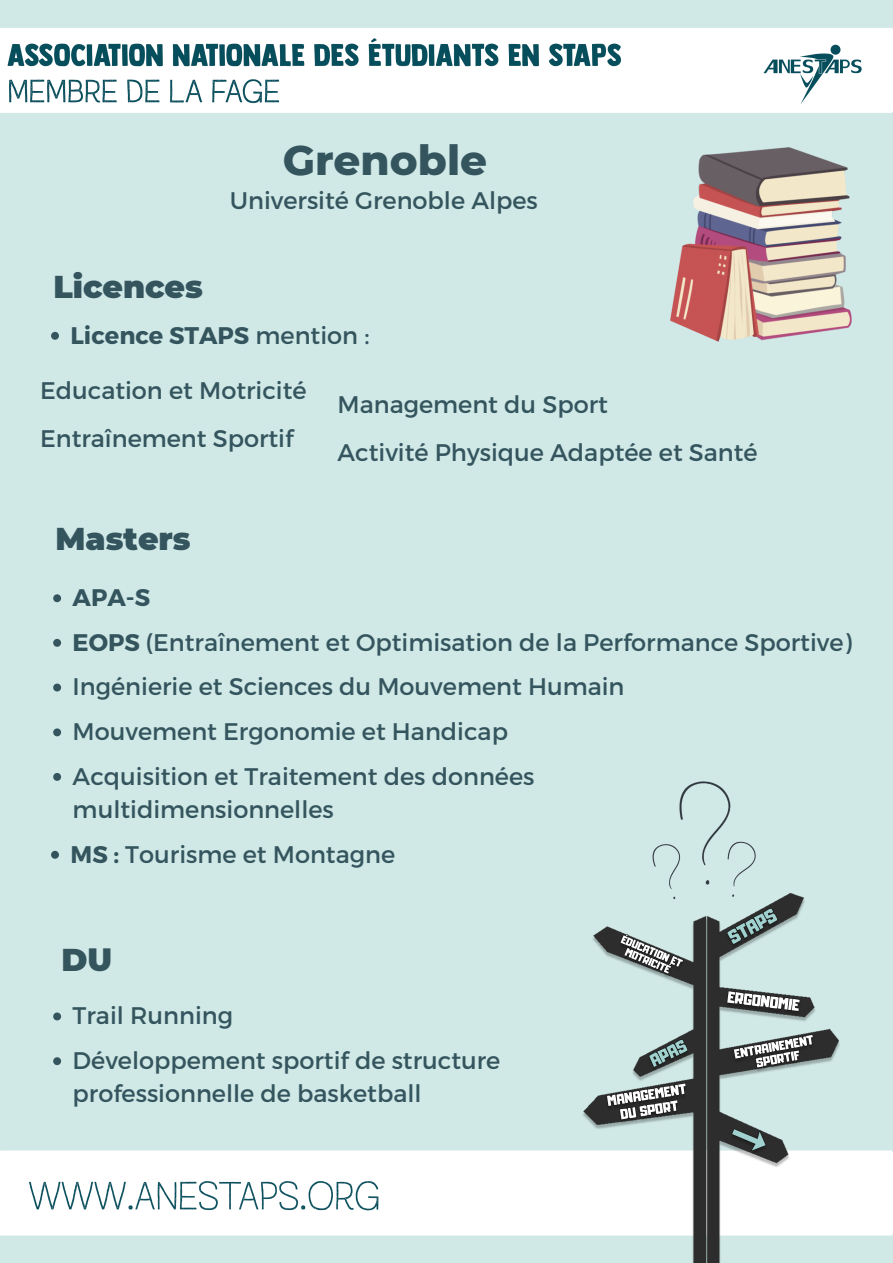
<style>
.page{position:relative;width:893px;height:1263px;background:#fff}
.page>*{position:absolute;margin:0;border:0;box-sizing:border-box;transform-origin:0 0}
.t1{font:800 42px "Montserrat";color:#34555e}
.t2{font:900 31.5px "Montserrat";color:#34555e}
.t3{font:24px/47.8px "Montserrat";color:#34555e}
.t4{font:700 24px "Montserrat";color:#34555e}
.s1{font-weight:400}
.s2{font-weight:700}
</style>
<div class="page">
<img style="left:0;top:0;width:893px;height:1263px">
<img style="left:670px;top:147px;width:181px;height:194px">
<svg style="left:51px;top:332px;width:8px;height:8px"></svg>
<svg style="left:53px;top:594px;width:8px;height:8px"></svg>
<svg style="left:51px;top:851px;width:8px;height:8px"></svg>
<svg style="left:53px;top:728px;width:8px;height:8px"></svg>
<svg style="left:53px;top:639px;width:8px;height:8px"></svg>
<svg style="left:53px;top:773px;width:8px;height:8px"></svg>
<svg style="left:53px;top:684px;width:8px;height:7px"></svg>
<svg style="left:53px;top:1012px;width:8px;height:8px"></svg>
<svg style="left:53px;top:1057px;width:8px;height:8px"></svg>
<h1 class="t1" style="left:283px;top:134px;width:206px">Grenoble</h1>
<p class="t3" style="left:230px;top:175px;width:309px">Université Grenoble Alpes</p>
<h2 class="t2" style="left:53px;top:268px;width:151px">Licences</h2>
<p class="t4" style="left:70px;top:319px;width:300px">Licence STAPS <span class="s1">mention :</span></p>
<p class="t3" style="left:40px;top:365px;width:268px">Education et Motricité<br>Entraînement Sportif</p>
<h2 class="t2" style="left:56px;top:519px;width:137px">Masters</h2>
<p class="t4" style="left:73px;top:582px;width:79px">APA-S</p>
<p class="t3" style="left:337px;top:379px;width:422px">Management du Sport<br>Activité Physique Adaptée et Santé</p>
<p class="t3" style="left:73px;top:617px;width:780px"><span class="s2">EOPS</span> (Entraînement et Optimisation de la Performance Sportive)</p>
<p class="t3" style="left:73px;top:662px;width:553px">Ingénierie et Sciences du Mouvement Humain</p>
<p class="t3" style="left:73px;top:706px;width:437px">Mouvement Ergonomie et Handicap</p>
<p class="t3" style="left:73px;top:758px;width:463px;line-height:33.2px">Acquisition et Traitement des données multidimensionnelles</p>
<p class="t3" style="left:70px;top:829px;width:326px"><span class="s2">MS :</span> Tourisme et Montagne</p>
<h2 class="t2" style="left:61px;top:940px;width:52px">DU</h2>
<p class="t3" style="left:73px;top:992px;width:429px;line-height:44.7px">Trail Running<br>Développement sportif de structure</p>
<p class="t3" style="left:73px;top:1068px;width:350px">professionnelle de basketball</p>
</div>
